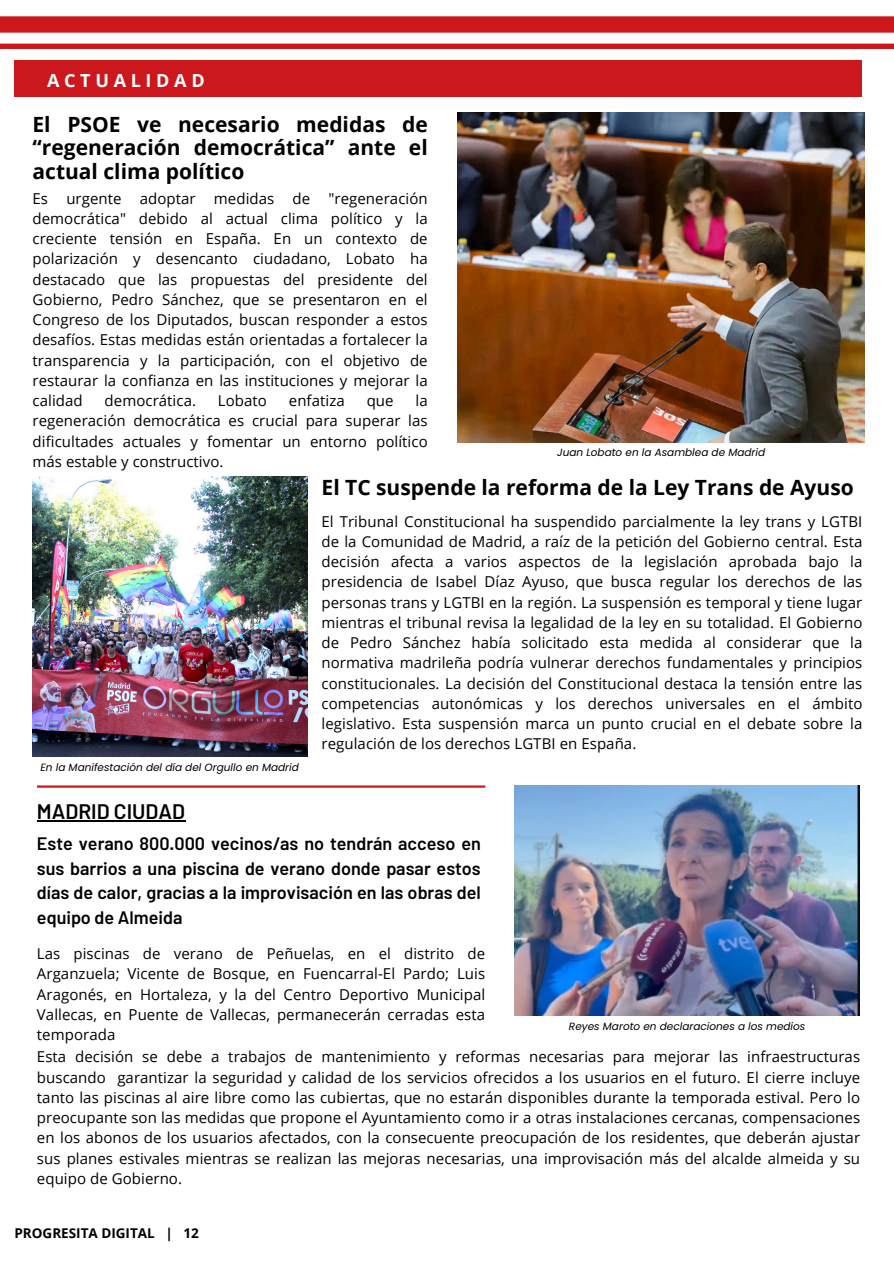
<style>
.page{position:relative;width:894px;height:1264px;background:#fff}
.page>*{position:absolute;margin:0;border:0;box-sizing:border-box;transform-origin:0 0}
.t1{font:700 21px/23.7px "Open Sans";color:#000;text-align:justify}
.t2{font:600 21px "Barlow";color:#000}
.t3{font:600 18px/24.8px "Barlow";color:#000;text-align:justify}
.t4{font:700 18px "Open Sans";letter-spacing:.26em;color:#fff}
.t5{font:15px/20.2px "Open Sans";letter-spacing:.005em;color:#000;text-align:justify}
.t6{font:700 13.5px "Open Sans";color:#000}
.t7{font:italic 10.5px "Poppins";color:#000}
</style>
<div class="page">
<img style="left:457px;top:112px;width:407px;height:330px">
<hr style="left:37px;top:785px;width:448px;height:2px;background:#cc171c">
<img style="left:33px;top:476px;width:274px;height:280px">
<svg style="left:0;top:16px;width:893px;height:33px"></svg>
<div style="left:14px;top:60px;width:848px;height:37px;background:#cc171c"></div>
<img style="left:514px;top:785px;width:345px;height:230px">
<hr style="left:37px;top:820px;width:148px;height:1px;background:#000">
<p class="t4" style="left:47px;top:68px;width:159px">ACTUALIDAD</p>
<h3 class="t1" style="left:33px;top:112px;width:396px">El PSOE ve necesario medidas de “regeneración democrática” ante el actual clima político</h3>
<h2 class="t5" style="left:33px;top:188px;width:396px">Es urgente adoptar medidas de "regeneración democrática" debido al actual clima político y la creciente tensión en España. En un contexto de polarización y desencanto ciudadano, Lobato ha destacado que las propuestas del presidente del Gobierno, Pedro Sánchez, que se presentaron en el Congreso de los Diputados, buscan responder a estos desafíos. Estas medidas están orientadas a fortalecer la transparencia y la participación, con el objetivo de restaurar la confianza en las instituciones y mejorar la calidad</h2>
<h2 class="t5" style="left:105px;top:390px;width:93px">democrática.</h2>
<h2 class="t5" style="left:218px;top:390px;width:51px">Lobato</h2>
<h2 class="t5" style="left:289px;top:390px;width:57px">enfatiza</h2>
<h2 class="t5" style="left:366px;top:390px;width:28px">que</h2>
<h2 class="t5" style="left:33px;top:390px;width:396px;text-indent:383px">la regeneración democrática es crucial para superar las dificultades actuales y fomentar un entorno político más estable y constructivo.</h2>
<h6 class="t1" style="left:321px;top:475px;width:533px">El TC suspende la reforma de la Ley Trans de Ayuso</h6>
<p class="t7" style="left:557px;top:445px;width:209px">Juan Lobato en la Asamblea de Madrid</p>
<p class="t7" style="left:41px;top:759px;width:260px">En la Manifestación del día del Orgullo en Madrid</p>
<p class="t2" style="left:37px;top:798px;width:150px">MADRID CIUDAD</p>
<p class="t5" style="left:321px;top:510px;width:542px">El Tribunal Constitucional ha suspendido parcialmente la ley trans y LGTBI de la Comunidad de Madrid, a raíz de la petición del Gobierno central. Esta decisión afecta a varios aspectos de la legislación aprobada bajo la presidencia de Isabel Díaz Ayuso, que busca regular los derechos de las personas trans y LGTBI en la región. La suspensión es temporal y tiene lugar mientras el tribunal revisa la legalidad de la ley en su totalidad. El Gobierno de Pedro Sánchez había solicitado esta medida al considerar que la normativa madrileña podría vulnerar derechos fundamentales y principios constitucionales. La decisión del Constitucional destaca la tensión entre las competencias autonómicas y los derechos universales en el ámbito legislativo. Esta suspensión marca un punto crucial en el debate sobre la regulación de los derechos LGTBI en España.</p>
<h6 class="t3" style="left:37px;top:830px;width:445px">Este verano 800.000 vecinos/as no tendrán acceso en sus barrios a una piscina de verano donde pasar estos días de calor, gracias a la improvisación en las obras del equipo de Almeida</h6>
<h1 class="t5" style="left:37px;top:943px;width:449px">Las piscinas de verano de Peñuelas, en el distrito de Arganzuela; Vicente de Bosque, en Fuencarral-El Pardo; Luis Aragonés, en Hortaleza, y la del Centro Deportivo Municipal Vallecas, en Puente de Vallecas, permanecerán cerradas esta temporada</h1>
<h4 class="t5" style="left:37px;top:1046px;width:824px">Esta decisión se debe a trabajos de mantenimiento y reformas necesarias para mejorar las infraestructuras buscando garantizar la seguridad y calidad de los servicios ofrecidos a los usuarios en el futuro. El cierre incluye tanto las piscinas al aire libre como las cubiertas, que no estarán disponibles durante la temporada estival. Pero lo preocupante son las medidas que propone el Ayuntamiento como ir a otras instalaciones cercanas, compensaciones en los abonos de los usuarios afectados, con la consecuente preocupación de los residentes, que deberán ajustar sus planes estivales mientras se realizan las mejoras necesarias, una improvisación más del alcalde almeida y su equipo de Gobierno.</h4>
<h6 class="t7" style="left:568px;top:1018px;width:238px">Reyes Maroto en declaraciones a los medios</h6>
<h2 class="t6" style="left:14px;top:1223px;width:186px">PROGRESITA DIGITAL | 12</h2>
</div>
